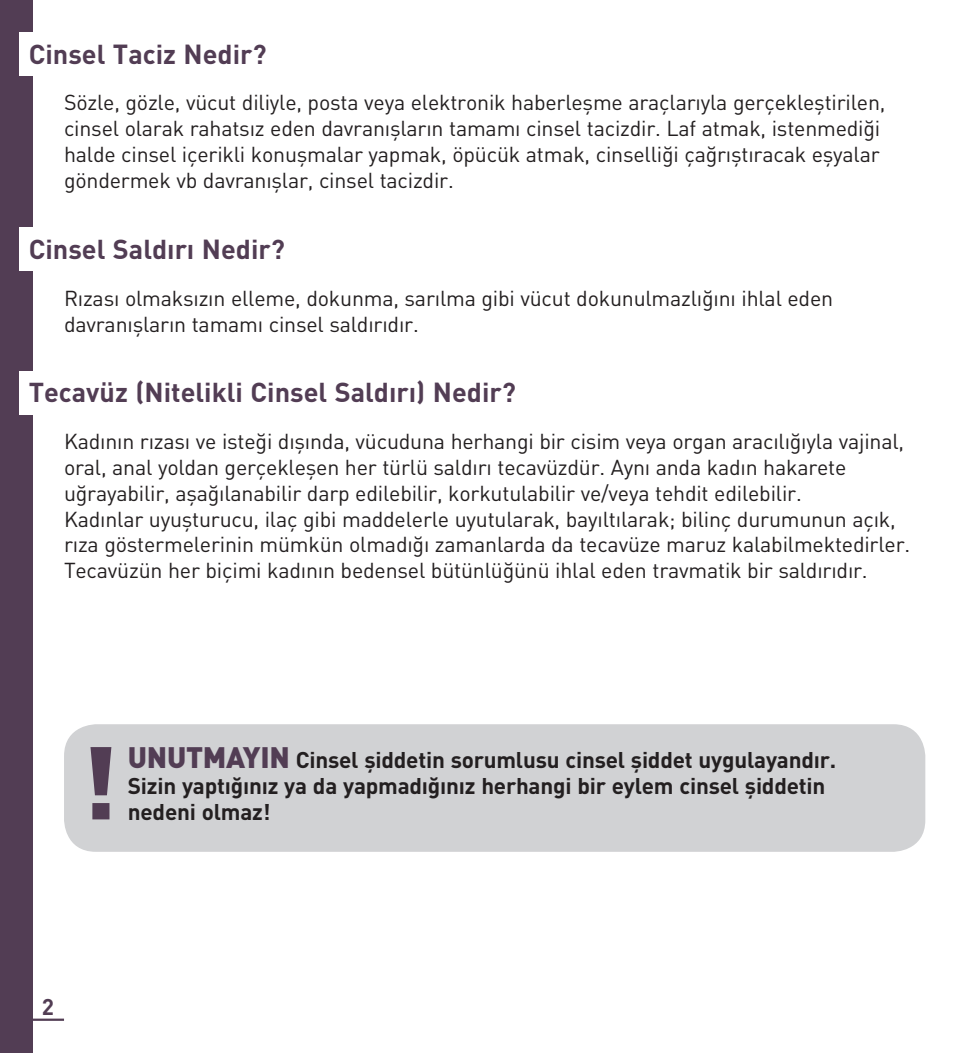
<style>
.page{position:relative;width:957px;height:1053px;background:#fff}
.page>*{position:absolute;margin:0;border:0;box-sizing:border-box;transform-origin:0 0}
.t1{font:101.7px "DIN Black Tr";color:#523d54}
.t2{font:700 27px "DIN";color:#523d54}
.t3{font:700 22.5px/25.9px "DIN";letter-spacing:-.01em;color:#231f20}
.t4{font:700 22.5px "DIN";color:#523d54}
.t5{font:21.38px/25.9px "DIN";letter-spacing:-.01em;color:#231f20}
.s1{font-style:inherit}
.s2{font-family:"DIN Black Tr";font-weight:400;font-size:29.25px;color:#523d54}
</style>
<div class="page">
<div style="left:0;top:0;width:32px;height:1053px;background:#523d54"></div>
<div style="left:19px;top:227px;width:40px;height:44px;background:#fff"></div>
<div style="left:19px;top:370px;width:40px;height:44px;background:#fff"></div>
<div style="left:64px;top:724px;width:861px;height:128px;background:#d1d2d4;border-radius:32px"></div>
<div style="left:19px;top:32px;width:40px;height:44px;background:#fff"></div>
<hr style="left:0;top:1018px;width:64px;height:3px;background:#523d54">
<p class="t2" style="left:29px;top:36px;width:239px">Cinsel <span class="s1">T</span>aciz <span class="s1">N</span>edir?</p>
<p class="t5" style="left:64px;top:89px;width:823px">Sözle, gözle, vücut diliyle, posta veya elektronik haberleşme araçlarıyla gerçekleştirilen, cinsel olarak rahatsız eden davranışların tamamı cinsel tacizdir. Laf atmak, istenmediği halde cinsel içerikli konuşmalar yapmak, öpücük atmak, cinselliği çağrıştıracak eşyalar göndermek vb davranışlar, cinsel tacizdir.</p>
<p class="t2" style="left:29px;top:231px;width:258px">Cinsel <span class="s1">S</span>aldırı <span class="s1">N</span>edir?</p>
<p class="t5" style="left:64px;top:285px;width:770px">Rızası olmaksızın elleme, dokunma, sarılma gibi vücut dokunulmazlığını ihlal eden davranışların tamamı cinsel saldırıdır.</p>
<p class="t2" style="left:29px;top:375px;width:488px">Tecavüz (Nitelikli <span class="s1">C</span>insel <span class="s1">S</span>aldırı) <span class="s1">N</span>edir?</p>
<p class="t5" style="left:64px;top:428px;width:847px">Kadının rızası ve isteği dışında, vücuduna herhangi bir cisim veya organ aracılığıyla vajinal, oral, anal yoldan gerçekleşen her türlü saldırı tecavüzdür. Aynı anda kadın hakarete uğrayabilir, aşağılanabilir darp edilebilir, korkutulabilir ve/veya tehdit edilebilir.<br>Kadınlar uyuşturucu, ilaç gibi maddelerle uyutularak, bayıltılarak; bilinç durumunun açık, rıza göstermelerinin mümkün olmadığı zamanlarda da tecavüze maruz kalabilmektedirler.<br>Tecavüzün her biçimi kadının bedensel bütünlüğünü ihlal eden travmatik bir saldırıdır.</p>
<h1 class="t1" style="left:80px;top:714px;width:39px">!</h1>
<p class="t3" style="left:128px;top:746px;width:710px"><span class="s2">UNUTMAYIN</span> Cinsel şiddetin sorumlusu cinsel şiddet uygulayandır.<br>Sizin yaptığınız ya da yapmadığınız herhangi bir eylem cinsel şiddetin nedeni olmaz!</p>
<p class="t4" style="left:42px;top:992px;width:14px">2</p>
</div>
